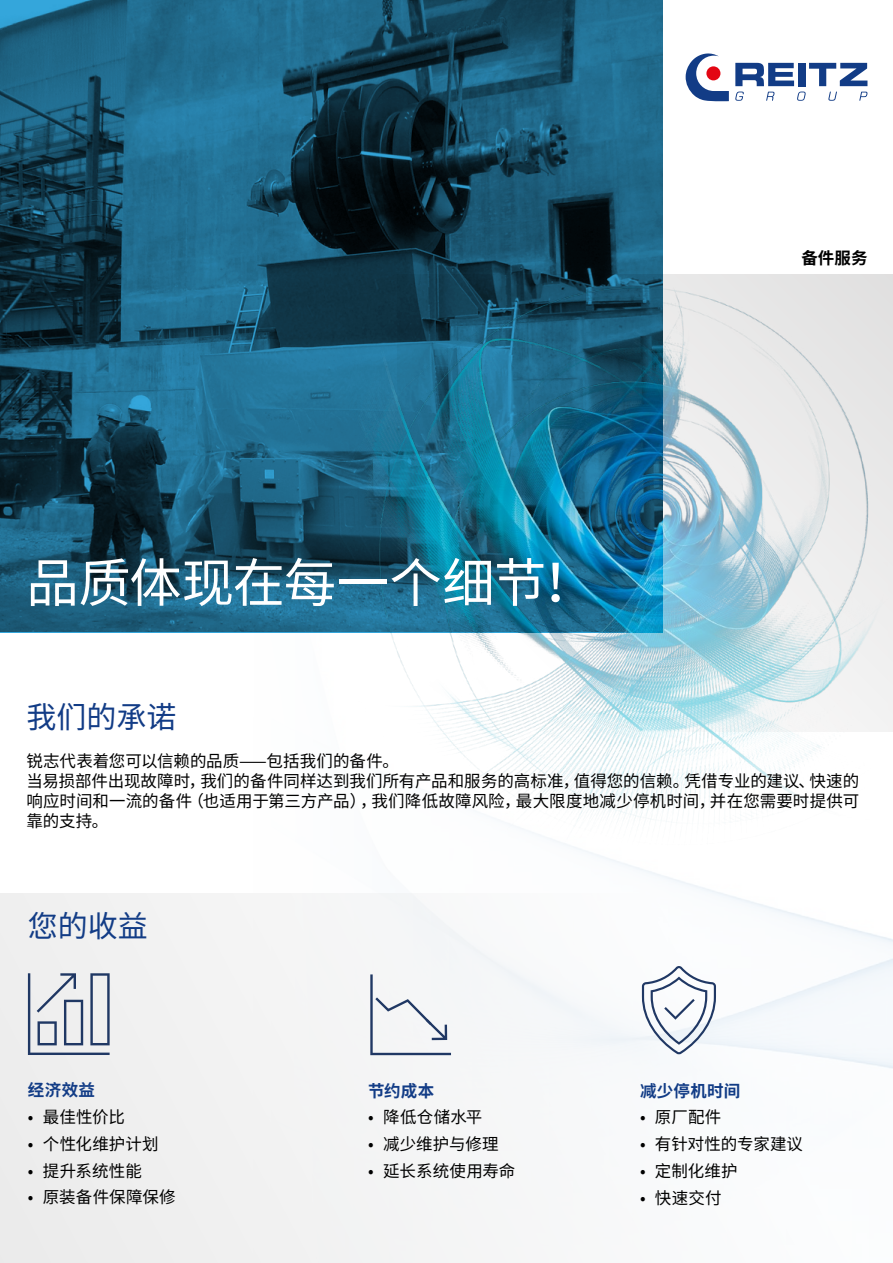
<style>
.page{position:relative;width:893px;height:1263px;background:#fff}
.page>*{position:absolute;margin:0;border:0;box-sizing:border-box;transform-origin:0 0}
.t1{font:52.5px "Source Han Sans CN";letter-spacing:-.01em;color:#fff}
.t2{font:30px "Source Han Sans CN";color:#123c86}
.t3{font:16.5px/19.8px "Source Han Sans CN";letter-spacing:.005em;color:#000}
.t4{font:700 16.5px "Source Han Sans CN";letter-spacing:.015em;color:#123c86}
.t5{font:700 16.5px "Source Han Sans CN";color:#000}
</style>
<div class="page">
<svg style="left:0;top:0;width:662px;height:632px;background:#19536d"></svg>
<svg style="left:685px;top:53px;width:44px;height:49px"></svg>
<svg style="left:735px;top:63px;width:59px;height:23px"></svg>
<div style="left:798px;top:63px;width:8px;height:23px;background:#123c86"></div>
<svg style="left:809px;top:63px;width:58px;height:23px"></svg>
<svg style="left:735px;top:92px;width:132px;height:9px"></svg>
<img style="left:235px;top:239px;width:658px;height:630px">
<div style="left:0;top:893px;width:891px;height:370px;background:#f5f6f7"></div>
<svg style="left:28px;top:973px;width:82px;height:82px"></svg>
<svg style="left:642px;top:966px;width:74px;height:88px"></svg>
<svg style="left:370px;top:974px;width:81px;height:81px"></svg>
<h1 class="t1" style="left:26px;top:553px;width:570px">品质体现在每一个细节！</h1>
<p class="t5" style="left:801px;top:248px;width:67px">备件服务</p>
<h2 class="t2" style="left:26px;top:700px;width:152px">我们的承诺</h2>
<p class="t3" style="left:26px;top:752px;width:834px">锐志代表着您可以信赖的品质——包括我们的备件。<br>当易损部件出现故障时，我们的备件同样达到我们所有产品和服务的高标准，值得您的信赖。凭借专业的建议、快速的响应时间和一流的备件（也适用于第三方产品），我们降低故障风险，最大限度地减少停机时间，并在您需要时提供可靠的支持。</p>
<h2 class="t2" style="left:28px;top:909px;width:121px">您的收益</h2>
<p class="t4" style="left:28px;top:1081px;width:69px">经济效益</p>
<p class="t3" style="left:28px;top:1107px;width:99px">• 最佳性价比</p>
<p class="t3" style="left:28px;top:1134px;width:132px">• 个性化维护计划</p>
<p class="t3" style="left:28px;top:1161px;width:115px">• 提升系统性能</p>
<p class="t3" style="left:28px;top:1188px;width:149px">• 原装备件保障保修</p>
<p class="t4" style="left:368px;top:1081px;width:68px">节约成本</p>
<p class="t3" style="left:368px;top:1108px;width:116px">• 降低仓储水平</p>
<p class="t3" style="left:368px;top:1134px;width:132px">• 减少维护与修理</p>
<p class="t3" style="left:368px;top:1161px;width:149px">• 延长系统使用寿命</p>
<p class="t4" style="left:640px;top:1081px;width:102px">减少停机时间</p>
<p class="t3" style="left:640px;top:1108px;width:83px">• 原厂配件</p>
<p class="t3" style="left:640px;top:1134px;width:165px">• 有针对性的专家建议</p>
<p class="t3" style="left:640px;top:1161px;width:99px">• 定制化维护</p>
<p class="t3" style="left:640px;top:1188px;width:83px">• 快速交付</p>
</div>
